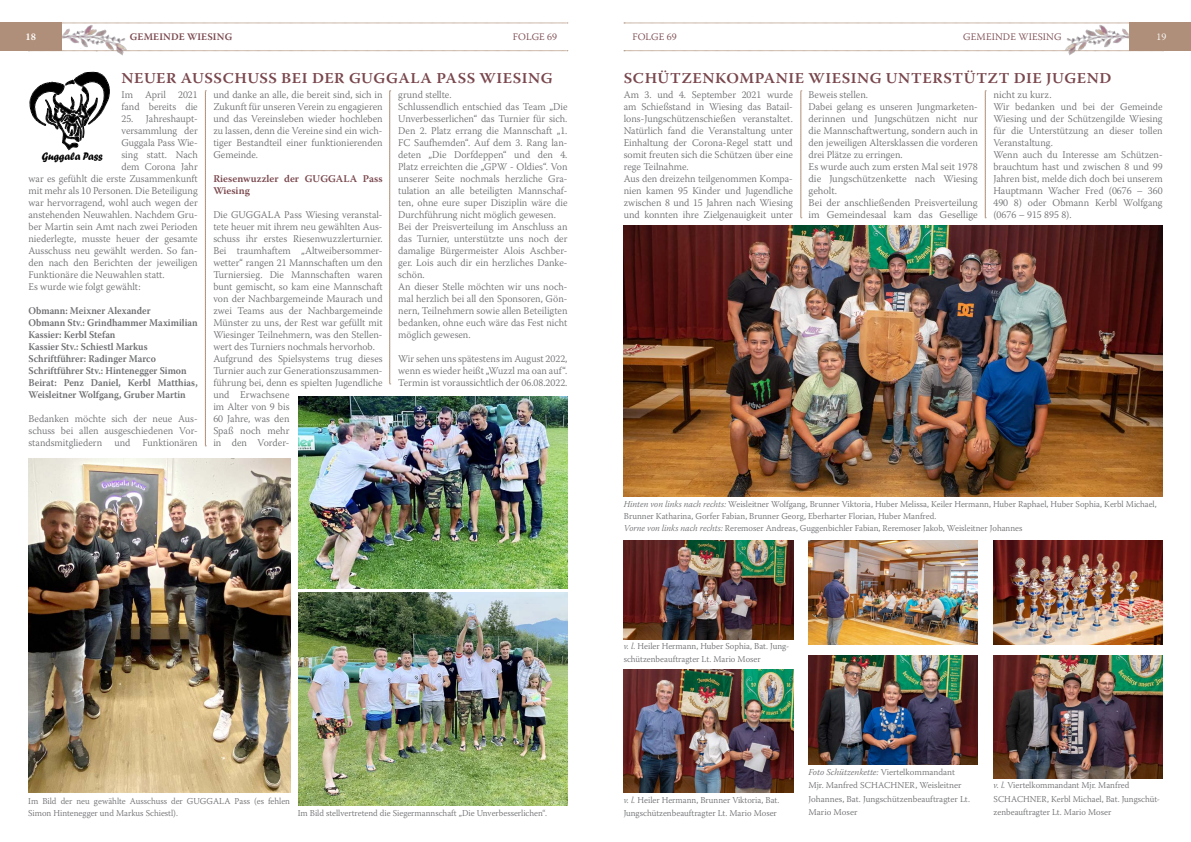
<style>
.page{position:relative;width:1191px;height:842px;background:#fff}
.page>*{position:absolute;margin:0;border:0;box-sizing:border-box;transform-origin:0 0}
.t1{font:600 15px "Warnock Pro";letter-spacing:.035em;color:#79474d;scale:1.05 1}
.t2{font:11.4px "Forte";color:#000;scale:.89 1}
.t3{font:300 10.3px/12px "Warnock Pro";color:#6c6d70}
.t4{font:600 10.3px/12px "Warnock Pro";color:#6c6d70;scale:.93 1}
.t5{font:600 10.3px/12px "Warnock Pro";letter-spacing:.005em;color:#79474d}
.t6{font:300 10px "Warnock Pro";letter-spacing:.01em;color:#79474d}
.t7{font:600 10px "Warnock Pro";letter-spacing:.015em;color:#79474d}
.t8{font:600 10px "Warnock Pro";color:#fff}
.t9{font:300 10px "Warnock Pro";color:#fff}
.t10{font:300 9px/13.5px "Warnock Pro";color:#6c6d70}
.s1{font-style:italic}
</style>
<div class="page">
<svg style="left:137px;top:50px;width:431px;height:1px"></svg>
<svg style="left:137px;top:23px;width:431px;height:1px"></svg>
<svg style="left:624px;top:50px;width:429px;height:1px"></svg>
<svg style="left:624px;top:23px;width:429px;height:1px"></svg>
<img style="left:40px;top:22px;width:97px;height:34px">
<div style="left:0;top:23px;width:62px;height:28px;background:#af8f79"></div>
<img style="left:1053px;top:22px;width:97px;height:34px">
<div style="left:1129px;top:23px;width:62px;height:28px;background:#af8f79"></div>
<img style="left:28px;top:458px;width:262px;height:334px">
<svg style="left:30px;top:71px;width:80px;height:79px"></svg>
<img style="left:298px;top:592px;width:269px;height:213px">
<img style="left:624px;top:540px;width:169px;height:99px">
<img style="left:624px;top:670px;width:169px;height:122px">
<img style="left:993px;top:655px;width:169px;height:124px">
<img style="left:624px;top:226px;width:538px;height:270px">
<img style="left:808px;top:655px;width:169px;height:109px">
<img style="left:993px;top:540px;width:169px;height:105px">
<img style="left:808px;top:540px;width:169px;height:105px">
<svg style="left:800px;top:91px;width:2px;height:128px"></svg>
<svg style="left:985px;top:91px;width:1px;height:128px"></svg>
<svg style="left:205px;top:91px;width:1px;height:356px"></svg>
<svg style="left:389px;top:91px;width:2px;height:294px"></svg>
<img style="left:298px;top:396px;width:269px;height:192px">
<p class="t8" style="left:25px;top:31px;width:12px">18</p>
<p class="t7" style="left:130px;top:31px;width:104px">GEMEINDE WIESING</p>
<p class="t6" style="left:513px;top:31px;width:46px">FOLGE 69</p>
<p class="t6" style="left:632px;top:31px;width:46px">FOLGE 69</p>
<p class="t6" style="left:963px;top:31px;width:100px">GEMEINDE WIESING</p>
<p class="t9" style="left:1156px;top:31px;width:11px">19</p>
<h1 class="t1" style="left:121px;top:69px;width:412px">NEUER AUSSCHUSS BEI DER GUGGALA PASS WIESING</h1>
<p class="t3" style="left:121px;top:88px;width:78px">Im April 2021 fand bereits die</p>
<p class="t3" style="left:121px;top:112px;width:78px">25. Jahreshaupt-</p>
<p class="t3" style="left:121px;top:124px;width:78px">versammlung der</p>
<p class="t3" style="left:121px;top:136px;width:78px">Guggala Pass Wie-</p>
<p class="t3" style="left:121px;top:148px;width:78px">sing statt. Nach</p>
<p class="t3" style="left:121px;top:160px;width:78px">dem Corona Jahr</p>
<p class="t3" style="left:28px;top:172px;width:171px">war es gefühlt die erste Zusammenkunft</p>
<p class="t3" style="left:28px;top:184px;width:171px">mit mehr als 10 Personen. Die Beteiligung</p>
<p class="t3" style="left:28px;top:196px;width:171px">war hervorragend, wohl auch wegen der</p>
<p class="t3" style="left:28px;top:208px;width:171px">anstehenden Neuwahlen. Nachdem Gru-</p>
<p class="t3" style="left:28px;top:220px;width:171px">ber Martin sein Amt nach zwei Perioden</p>
<p class="t3" style="left:28px;top:232px;width:171px">niederlegte, musste heuer der gesamte</p>
<p class="t3" style="left:28px;top:244px;width:171px">Ausschuss neu gewählt werden. So fan-</p>
<p class="t3" style="left:28px;top:256px;width:171px">den nach den Berichten der jeweiligen</p>
<p class="t3" style="left:28px;top:268px;width:138px">Funktionäre die Neuwahlen statt.</p>
<p class="t3" style="left:28px;top:280px;width:114px">Es wurde wie folgt gewählt:</p>
<p class="t4" style="left:28px;top:304px;width:183px">Obmann: Meixner Alexander<br>Obmann Stv.: Grindhammer Maximilian Kassier: Kerbl Stefan<br>Kassier Stv.: Schiestl Markus Schriftführer: Radinger Marco Schriftführer Stv.: Hintenegger Simon Beirat: Penz Daniel, Kerbl Matthias, Weisleitner Wolfgang, Gruber Martin</p>
<p class="t3" style="left:28px;top:412px;width:171px;text-align:justify">Bedanken möchte sich der neue Aus&shy;schuss bei allen ausgeschiedenen Vor&shy;standsmitgliedern und Funktionären</p>
<h1 class="t1" style="left:624px;top:69px;width:466px">SCHÜTZENKOMPANIE WIESING UNTERSTÜTZT DIE JUGEND</h1>
<p class="t3" style="left:623px;top:88px;width:171px">Am 3. und 4. September 2021 wurde am Schießstand in Wiesing das Batail&shy;lons-Jungschützenschießen veranstaltet.<br>Natürlich fand die Veranstaltung unter Einhaltung der Corona-Regel statt und somit freuten sich die Schützen über eine rege Teilnahme.<br>Aus den dreizehn teilgenommen Kompa&shy;nien kamen 95 Kinder und Jugendliche zwischen 8 und 15 Jahren nach Wiesing und konnten ihre Zielgenauigkeit unter</p>
<p class="t3" style="left:808px;top:88px;width:171px">Beweis stellen.<br>Dabei gelang es unseren Jungmarketen&shy;derinnen und Jungschützen nicht nur die Mannschaftwertung, sondern auch in den jeweiligen Altersklassen die vorderen drei Plätze zu erringen.<br>Es wurde auch zum ersten Mal seit 1978 die Jungschützenkette nach Wiesing geholt.<br>Bei der anschließenden Preisverteilung im Gemeindesaal kam das Gesellige</p>
<p class="t3" style="left:993px;top:88px;width:171px">nicht zu kurz.<br>Wir bedanken und bei der Gemeinde<br>Wiesing und der Schützengilde Wiesing für die Unterstützung an dieser tollen<br>Veranstaltung.<br>Wenn auch du Interesse am Schützen&shy;brauchtum hast und zwischen 8 und 99<br>Jahren bist, melde dich doch bei unserem<br>Hauptmann Wacher Fred (0676 – 360<br>490 8) oder Obmann Kerbl Wolfgang (0676 – 915 895 8).</p>
<p class="t3" style="left:398px;top:88px;width:171px">grund stellte.<br>Schlussendlich entschied das Team „Die Unverbesserlichen“ das Turnier für sich.<br>Den 2. Platz errang die Mannschaft „1.<br>FC Saufhemden“. Auf dem 3. Rang lan&shy;deten „Die Dorfdeppen“ und den 4.<br>Platz erreichten die „GPW - Oldies“. Von unserer Seite nochmals herzliche Gra&shy;tulation an alle beteiligten Mannschaf&shy;ten, ohne eure super Disziplin wäre die Durchführung nicht möglich gewesen.<br>Bei der Preisverteilung im Anschluss an das Turnier, unterstützte uns noch der damalige Bürgermeister Alois Aschber&shy;ger. Lois auch dir ein herzliches Danke&shy;schön.<br>An dieser Stelle möchten wir uns noch&shy;mal herzlich bei all den Sponsoren, Gön&shy;nern, Teilnehmern sowie allen Beteiligten bedanken, ohne euch wäre das Fest nicht möglich gewesen.</p>
<p class="t3" style="left:398px;top:352px;width:171px;text-align:justify">Wir sehen uns spätestens im August 2022, wenn es wieder heißt „Wuzzl ma oan auf“.<br>Termin ist voraussichtlich der 06.08.2022.</p>
<p class="t3" style="left:213px;top:88px;width:171px;text-align:justify">und danke an alle, die bereit sind, sich in Zukunft für unseren Verein zu engagieren und das Vereinsleben wieder hochleben zu lassen, denn die Vereine sind ein wich&shy;tiger Bestandteil einer funktionierenden Gemeinde.</p>
<p class="t5" style="left:213px;top:172px;width:171px">Riesenwuzzler der GUGGALA Pass<br>Wiesing</p>
<p class="t3" style="left:213px;top:208px;width:171px">Die GUGGALA Pass Wiesing veranstal&shy;tete heuer mit ihrem neu gewählten Aus&shy;schuss ihr erstes Riesenwuzzlerturnier.<br>Bei traumhaftem „Altweibersommer&shy;wetter“ rangen 21 Mannschaften um den<br>Turniersieg. Die Mannschaften waren bunt gemischt, so kam eine Mannschaft von der Nachbargemeinde Maurach und zwei Teams aus der Nachbargemeinde<br>Münster zu uns, der Rest war gefüllt mit<br>Wiesinger Teilnehmern, was den Stellen&shy;wert des Turniers nochmals hervorhob.<br>Aufgrund des Spielsystems trug dieses<br>Turnier auch zur Generationszusammen&shy;führung bei, denn es spielten Jugendliche und Erwachsene<br>im Alter von 9 bis<br>60 Jahre, was den<br>Spaß noch mehr<br>in den Vorder-</p>
<p class="t2" style="left:42px;top:150px;width:70px">Guggala Pass</p>
<p class="t10" style="left:624px;top:498px;width:534px;line-height:12px"><span class="s1">Hinten von links nach rechts:</span> Weisleitner Wolfgang, Brunner Viktoria, Huber Melissa, Keiler Hermann, Huber Raphael, Huber Sophia, Kerbl Michael,<br>Brunner Katharina, Gorfer Fabian, Brunner Georg, Eberharter Florian, Huber Manfred.<br><span class="s1">Vorne von links nach rechts:</span> Reremoser Andreas, Guggenbichler Fabian, Reremoser Jakob, Weisleitner Johannes</p>
<p class="t10" style="left:623px;top:639px;width:167px"><span class="s1">v. l.</span> Heiler Hermann, Huber Sophia, Bat. Jung&shy;schützenbeauftragter Lt. Mario Moser</p>
<p class="t10" style="left:28px;top:795px;width:263px;line-height:12px">Im Bild der neu gewählte Ausschuss der GUGGALA Pass (es fehlen<br>Simon Hintenegger und Markus Schiestl).</p>
<p class="t10" style="left:808px;top:765px;width:163px"><span class="s1">Foto Schützenkette:</span> Viertelkommandant<br>Mjr. Manfred SCHACHNER, Weisleitner<br>Johannes, Bat. Jungschützenbeauftragter Lt.</p>
<p class="t10" style="left:623px;top:793px;width:157px"><span class="s1">v. l.</span> Heiler Hermann, Brunner Viktoria, Bat.<br>Jungschützenbeauftragter Lt. Mario Moser</p>
<p class="t10" style="left:298px;top:806px;width:251px">Im Bild stellvertretend die Siegermannschaft „Die Unverbesserlichen“.</p>
<p class="t10" style="left:808px;top:805px;width:50px">Mario Moser</p>
<p class="t10" style="left:993px;top:778px;width:168px"><span class="s1">v. l.</span> Viertelkommandant Mjr. Manfred<br>SCHACHNER, Kerbl Michael, Bat. Jungschüt&shy;zenbeauftragter Lt. Mario Moser</p>
</div>
